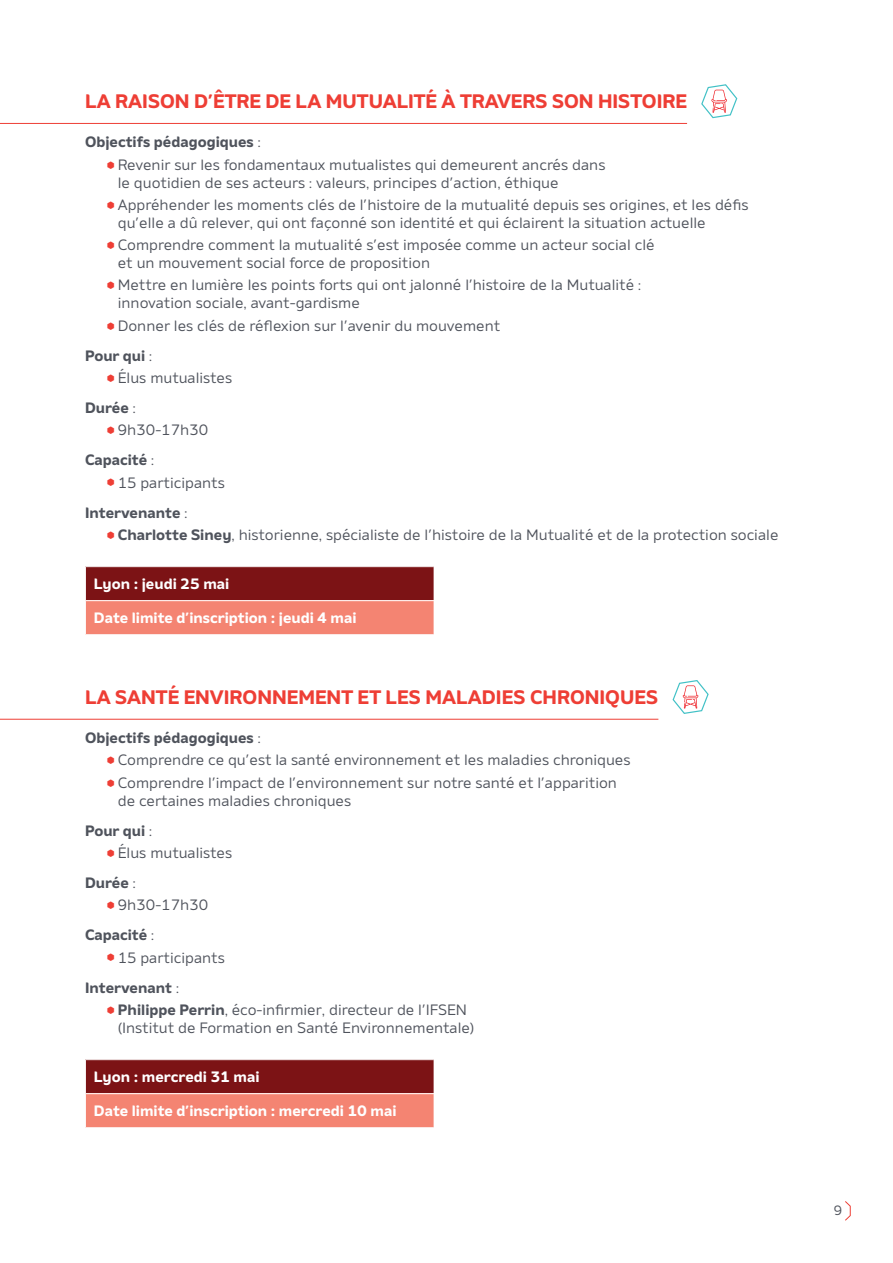
<style>
.page{position:relative;width:893px;height:1263px;background:#fff}
.page>*{position:absolute;margin:0;border:0;box-sizing:border-box;transform-origin:0 0}
.t1{font:700 19.5px "Amino";color:#ee3e35}
.t2{font:15px/22.2px "Amino";color:#4f535c}
.t3{font:700 15px "Amino";color:#fff}
.t4{font:13.5px "Amino";color:#4f535c}
.s1{font-weight:700}
</style>
<div class="page">
<svg style="left:845px;top:1201px;width:6px;height:20px"></svg>
<hr style="left:0;top:123px;width:687px;height:1px;background:#ee3e35">
<hr style="left:0;top:719px;width:658px;height:1px;background:#ee3e35">
<div style="left:85px;top:567px;width:349px;height:34px;background:#7c1315"></div>
<div style="left:85px;top:601px;width:349px;height:34px;background:#f48472"></div>
<hr style="left:85px;top:567px;width:1px;height:33px;background:#fff">
<hr style="left:85px;top:601px;width:1px;height:33px;background:#fff">
<hr style="left:85px;top:600px;width:349px;height:1px;background:#fff">
<hr style="left:85px;top:634px;width:349px;height:1px;background:#fff">
<div style="left:85px;top:1060px;width:349px;height:34px;background:#7c1315"></div>
<div style="left:85px;top:1094px;width:349px;height:34px;background:#f48472"></div>
<hr style="left:85px;top:1060px;width:1px;height:33px;background:#fff">
<hr style="left:85px;top:1094px;width:1px;height:33px;background:#fff">
<hr style="left:85px;top:1093px;width:349px;height:1px;background:#fff">
<hr style="left:85px;top:1127px;width:349px;height:1px;background:#fff">
<svg style="left:701px;top:84px;width:37px;height:35px"></svg>
<svg style="left:672px;top:680px;width:37px;height:34px"></svg>
<h1 class="t1" style="left:85px;top:89px;width:603px">LA RAISON D’ÊTRE DE LA MUTUALITÉ À TRAVERS SON HISTOIRE</h1>
<p class="t2" style="left:118px;top:131px;width:489px;text-indent:-33px"><span class="s1">Objectifs pédagogiques</span> :<br>Revenir sur les fondamentaux mutualistes qui demeurent ancrés dans</p>
<p class="t2" style="left:118px;top:171px;width:632px">le quotidien de ses acteurs : valeurs, principes d’action, éthique<br>Appréhender les moments clés de l’histoire de la mutualité depuis ses origines, et les défis</p>
<p class="t2" style="left:118px;top:211px;width:589px">qu’elle a dû relever, qui ont façonné son identité et qui éclairent la situation actuelle<br>Comprendre comment la mutualité s’est imposée comme un acteur social clé</p>
<p class="t2" style="left:118px;top:252px;width:525px">et un mouvement social force de proposition<br>Mettre en lumière les points forts qui ont jalonné l’histoire de la Mutualité :</p>
<p class="t2" style="left:118px;top:292px;width:384px">innovation sociale, avant-gardisme<br>Donner les clés de réflexion sur l’avenir du mouvement</p>
<p class="t2" style="left:118px;top:344px;width:116px;text-indent:-33px"><span class="s1">Pour qui</span> :<br>Élus mutualistes</p>
<p class="t2" style="left:118px;top:396px;width:92px;text-indent:-33px"><span class="s1">Durée</span> :<br>9h30-17h30</p>
<p class="t2" style="left:118px;top:449px;width:109px;text-indent:-33px"><span class="s1">Capacité</span> :<br>15 participants</p>
<p class="t2" style="left:118px;top:501px;width:662px;text-indent:-33px"><span class="s1">Intervenante</span> :<br><span class="s1">Charlotte Siney</span>, historienne, spécialiste de l’histoire de la Mutualité et de la protection sociale</p>
<p class="t3" style="left:94px;top:575px;width:137px">Lyon : jeudi 25 mai</p>
<p class="t3" style="left:94px;top:609px;width:264px">Date limite d’inscription : jeudi 4 mai</p>
<h1 class="t1" style="left:85px;top:685px;width:575px">LA SANTÉ ENVIRONNEMENT ET LES MALADIES CHRONIQUES</h1>
<p class="t2" style="left:118px;top:727px;width:514px;text-indent:-33px"><span class="s1">Objectifs pédagogiques</span> :<br>Comprendre ce qu’est la santé environnement et les maladies chroniques<br>Comprendre l’impact de l’environnement sur notre santé et l’apparition</p>
<p class="t2" style="left:85px;top:785px;width:268px;line-height:30px;text-indent:33px">de certaines maladies chroniques<br><span class="s1">Pour qui</span> :</p>
<p class="t2" style="left:85px;top:837px;width:149px;line-height:30px;text-indent:33px">Élus mutualistes<br><span class="s1">Durée</span> :</p>
<p class="t2" style="left:85px;top:890px;width:125px;line-height:30px;text-indent:33px">9h30-17h30<br><span class="s1">Capacité</span> :</p>
<p class="t2" style="left:85px;top:942px;width:141px;line-height:30px;text-indent:33px">15 participants<br><span class="s1">Intervenant</span> :</p>
<p class="t2" style="left:118px;top:1000px;width:358px;line-height:18px"><span class="s1">Philippe Perrin</span>, éco-infirmier, directeur de l’IFSEN (Institut de Formation en Santé Environnementale)</p>
<p class="t3" style="left:94px;top:1068px;width:167px">Lyon : mercredi 31 mai</p>
<p class="t3" style="left:94px;top:1102px;width:304px">Date limite d’inscription : mercredi 10 mai</p>
<p class="t4" style="left:834px;top:1202px;width:10px">9</p>
</div>
